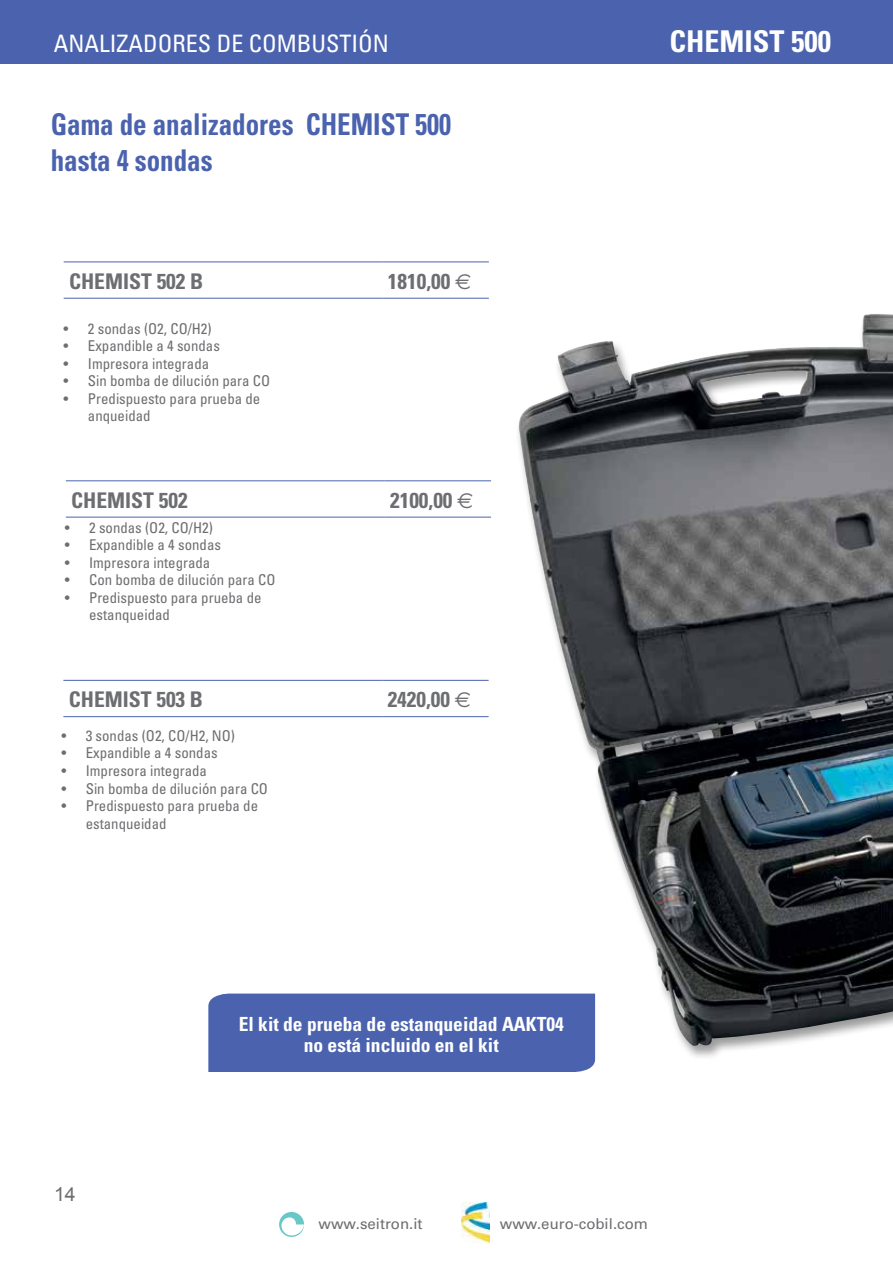
<style>
.page{position:relative;width:893px;height:1263px;background:#fff}
.page>*{position:absolute;margin:0;border:0;box-sizing:border-box;transform-origin:0 0}
.t1{font:700 condensed 30px/36px "Univers";color:#4b63ae;scale:.9 1}
.t2{font:700 condensed 30px "Univers";color:#fff}
.t3{font:condensed 24px "Univers";color:#fff}
.t4{font:700 condensed 21.6px "Univers";color:#6d6e71}
.t5{font:700 condensed 19.5px/21px "Univers";color:#fff;text-align:center}
.t6{font:19.5px "Arial";color:#6d6e71}
.t7{font:15px "Univers";color:#6d6e71}
.t8{font:condensed 14.85px/17.5px "Univers";color:#6d6e71}
.s1{font-family:"Euro Sans";font-weight:400;font-stretch:normal}
</style>
<div class="page">
<svg style="left:279px;top:1212px;width:25px;height:25px"></svg>
<img style="left:462px;top:1202px;width:27px;height:41px">
<div style="left:0;top:0;width:893px;height:64px;background:#4b63ae"></div>
<div style="left:515px;top:313px;width:378px;height:748px;background:#000;opacity:.4"></div>
<img style="left:519px;top:314px;width:350px;height:451px">
<hr style="left:64px;top:262px;width:319px;height:1px;background:#4b63ae">
<hr style="left:383px;top:262px;width:106px;height:1px;background:#4b63ae">
<hr style="left:64px;top:298px;width:319px;height:1px;background:#4b63ae">
<hr style="left:383px;top:298px;width:106px;height:1px;background:#4b63ae">
<hr style="left:66px;top:480px;width:319px;height:1px;background:#4b63ae">
<hr style="left:385px;top:480px;width:106px;height:1px;background:#4b63ae">
<hr style="left:66px;top:517px;width:319px;height:1px;background:#4b63ae">
<hr style="left:385px;top:517px;width:106px;height:1px;background:#4b63ae">
<hr style="left:63px;top:680px;width:319px;height:1px;background:#4b63ae">
<hr style="left:382px;top:680px;width:107px;height:1px;background:#4b63ae">
<hr style="left:63px;top:716px;width:319px;height:1px;background:#4b63ae">
<hr style="left:382px;top:716px;width:107px;height:1px;background:#4b63ae">
<div style="left:208px;top:993px;width:387px;height:79px;background:#4b63ae"></div>
<h2 class="t3" style="left:54px;top:28px;width:336px">ANALIZADORES DE COMBUSTIÓN</h2>
<h1 class="t2" style="left:669px;top:23px;width:163px">CHEMIST 500</h1>
<h1 class="t1" style="left:51px;top:106px;width:446px">Gama de analizadores CHEMIST 500 hasta 4 sondas</h1>
<h3 class="t4" style="left:69px;top:268px;width:136px">CHEMIST 502 B</h3>
<h3 class="t4" style="left:388px;top:268px;width:85px">1810,00 <span class="s1">E</span></h3>
<p class="t8" style="left:64px;top:319px;width:150px">• 2 sondas (O2, CO/H2)</p>
<p class="t8" style="left:64px;top:337px;width:158px">• Expandible a 4 sondas</p>
<p class="t8" style="left:64px;top:354px;width:147px">• Impresora integrada</p>
<p class="t8" style="left:64px;top:372px;width:208px">• Sin bomba de dilución para CO</p>
<p class="t8" style="left:88px;top:389px;width:174px;text-indent:-24px">• Predispuesto para prueba de anqueidad</p>
<h3 class="t4" style="left:71px;top:487px;width:118px">CHEMIST 502</h3>
<h3 class="t4" style="left:390px;top:487px;width:85px">2100,00 <span class="s1">E</span></h3>
<p class="t8" style="left:65px;top:518px;width:150px">• 2 sondas (O2, CO/H2)</p>
<p class="t8" style="left:65px;top:536px;width:158px">• Expandible a 4 sondas</p>
<p class="t8" style="left:65px;top:553px;width:147px">• Impresora integrada</p>
<p class="t8" style="left:65px;top:571px;width:212px">• Con bomba de dilución para CO</p>
<p class="t8" style="left:89px;top:588px;width:174px;text-indent:-24px">• Predispuesto para prueba de estanqueidad</p>
<h3 class="t4" style="left:69px;top:686px;width:136px">CHEMIST 503 B</h3>
<h3 class="t4" style="left:388px;top:686px;width:85px">2420,00 <span class="s1">E</span></h3>
<p class="t8" style="left:61px;top:727px;width:175px">• 3 sondas (O2, CO/H2, NO)</p>
<p class="t8" style="left:61px;top:744px;width:158px">• Expandible a 4 sondas</p>
<p class="t8" style="left:61px;top:762px;width:147px">• Impresora integrada</p>
<p class="t8" style="left:61px;top:779px;width:208px">• Sin bomba de dilución para CO</p>
<p class="t8" style="left:86px;top:797px;width:174px;text-indent:-24px">• Predispuesto para prueba de estanqueidad</p>
<h3 class="t6" style="left:54px;top:1181px;width:23px">14</h3>
<h3 class="t5" style="left:239px;top:1013px;width:326px">El kit de prueba de estanqueidad AAKT04 no está incluido en el kit</h3>
<p class="t7" style="left:319px;top:1214px;width:105px">www.seitron.it</p>
<p class="t7" style="left:500px;top:1214px;width:150px">www.euro-cobil.com</p>
</div>
